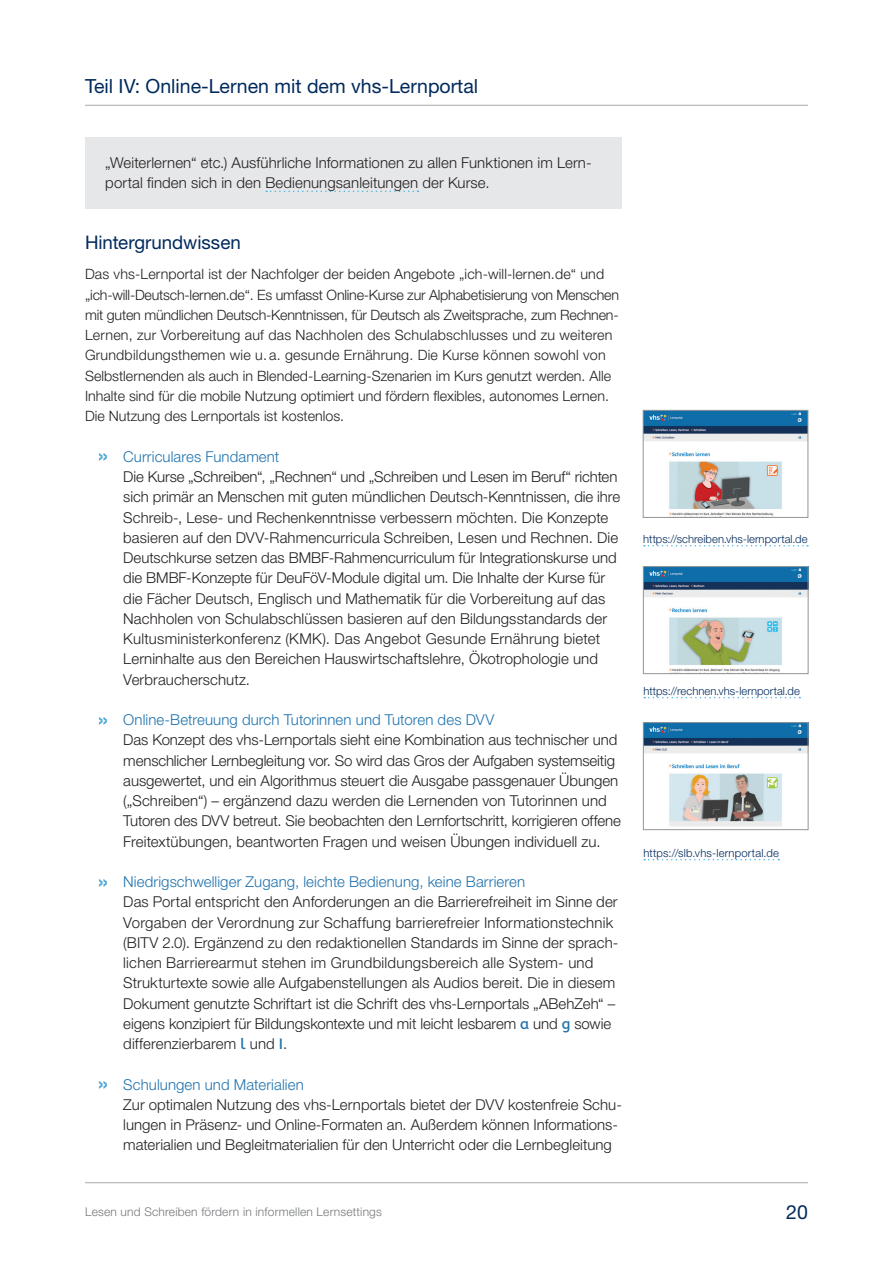
<style>
.page{position:relative;width:893px;height:1263px;background:#fff}
.page>*{position:absolute;margin:0;border:0;box-sizing:border-box;transform-origin:0 0}
.t1{font:19.5px "Helvetica Neue LT Std";color:#002a5c}
.t2{font:18.75px "Helvetica Neue LT Std";letter-spacing:-.005em;color:#002a5c}
.t3{font:300 15px/20.2px "Helvetica Neue LT Std";letter-spacing:.005em;color:#231f20}
.t4{font:300 14.25px/20.2px "Helvetica Neue LT Std";color:#231f20}
.t5{font:300 12px "Helvetica Neue LT Std";letter-spacing:.015em;color:#76787b}
.t6{font:300 11.25px "Helvetica Neue LT Std";letter-spacing:.005em;color:#002a5c}
.s1{font-weight:500;font-size:22.5px;color:#4aa7d4}
.s2{color:#2073ae}
.s3{font-family:"A Be Zeh EDU";font-weight:500;color:#2073ae}
</style>
<div class="page">
<hr style="left:85px;top:105px;width:723px;height:1px;background:#a8a9ad">
<hr style="left:85px;top:1182px;width:723px;height:1px;background:#a8a9ad">
<div style="left:85px;top:137px;width:537px;height:72px;background:#e6e7e9"></div>
<svg style="left:266px;top:191px;width:152px;height:1px"></svg>
<img style="left:645px;top:412px;width:161px;height:104px">
<div style="left:643px;top:410px;width:165px;height:108px;border:1px solid #939598"></div>
<svg style="left:644px;top:545px;width:164px;height:1px"></svg>
<img style="left:645px;top:568px;width:161px;height:104px">
<div style="left:643px;top:566px;width:165px;height:108px;border:1px solid #939598"></div>
<svg style="left:644px;top:697px;width:156px;height:1px"></svg>
<img style="left:645px;top:724px;width:161px;height:103px">
<div style="left:643px;top:722px;width:165px;height:108px;border:1px solid #939598"></div>
<svg style="left:644px;top:859px;width:135px;height:1px"></svg>
<h1 class="t1" style="left:85px;top:74px;width:395px">Teil IV: Online-Lernen mit dem vhs-Lernportal</h1>
<p class="t3" style="left:105px;top:152px;width:488px">„Weiterlernen“ etc.) Ausführliche Informationen zu allen Funktionen im Lern&shy;portal finden sich in den Bedienungsanleitungen der Kurse.</p>
<p class="t2" style="left:85px;top:231px;width:157px">Hintergrundwissen</p>
<p class="t4" style="left:85px;top:264px;width:535px">Das vhs-Lernportal ist der Nachfolger der beiden Angebote „ich-will-lernen.de“ und „ich-will-Deutsch-lernen.de“. Es umfasst Online-Kurse zur Alphabetisierung von Menschen mit guten mündlichen Deutsch-Kenntnissen, für Deutsch als Zweitsprache, zum Rechnen-Lernen, zur Vorbereitung auf das Nachholen des Schulabschlusses und zu weiteren Grundbildungsthemen wie u. a. gesunde Ernährung. Die Kurse können sowohl von Selbstlernenden als auch in Blended-Learning-Szenarien im Kurs genutzt werden. Alle Inhalte sind für die mobile Nutzung optimiert und fördern flexibles, autonomes Lernen.<br>Die Nutzung des Lernportals ist kostenlos.</p>
<p class="t3" style="left:123px;top:446px;width:498px;text-indent:-26px"><span class="s1">»</span> <span class="s2">Curriculares Fundament<br></span>Die Kurse „Schreiben“, „Rechnen“ und „Schreiben und Lesen im Beruf“ richten sich primär an Menschen mit guten mündlichen Deutsch-Kenntnissen, die ihre Schreib-, Lese- und Rechenkenntnisse verbessern möchten. Die Konzepte basieren auf den DVV-Rahmencurricula Schreiben, Lesen und Rechnen. Die Deutschkurse setzen das BMBF-Rahmencurriculum für Integrationskurse und die BMBF-Konzepte für DeuFöV-Module digital um. Die Inhalte der Kurse für die Fächer Deutsch, Englisch und Mathematik für die Vorbereitung auf das Nachholen von Schulabschlüssen basieren auf den Bildungsstandards der Kultusministerkonferenz (KMK). Das Angebot Gesunde Ernährung bietet Lerninhalte aus den Bereichen Hauswirtschaftslehre, Ökotrophologie und Verbraucherschutz.</p>
<p class="t3" style="left:123px;top:709px;width:499px;text-indent:-26px"><span class="s1">»</span> <span class="s2">Online-Betreuung durch Tutorinnen und Tutoren des DVV<br></span>Das Konzept des vhs-Lernportals sieht eine Kombination aus technischer und menschlicher Lernbegleitung vor. So wird das Gros der Aufgaben systemseitig ausgewertet, und ein Algorithmus steuert die Ausgabe passgenauer Übungen („Schreiben“) – ergänzend dazu werden die Lernenden von Tutorinnen und Tutoren des DVV betreut. Sie beobachten den Lernfortschritt, korrigieren offene Freitextübungen, beantworten Fragen und weisen Übungen individuell zu.</p>
<p class="t3" style="left:123px;top:871px;width:496px;text-indent:-26px"><span class="s1">»</span> <span class="s2">Niedrigschwelliger Zugang, leichte Bedienung, keine Barrieren<br></span>Das Portal entspricht den Anforderungen an die Barrierefreiheit im Sinne der Vorgaben der Verordnung zur Schaffung barrierefreier Informationstechnik (BITV 2.0). Ergänzend zu den redaktionellen Standards im Sinne der sprach&shy;lichen Barrierearmut stehen im Grundbildungsbereich alle System- und Strukturtexte sowie alle Aufgabenstellungen als Audios bereit. Die in diesem Dokument genutzte Schriftart ist die Schrift des vhs-Lernportals „ABehZeh“ – eigens konzipiert für Bildungskontexte und mit leicht lesbarem <span class="s3">a</span> und <span class="s3">g</span> sowie differenzierbarem <span class="s3">l</span> und <span class="s3">I</span>.</p>
<p class="t3" style="left:123px;top:1074px;width:500px;text-indent:-26px"><span class="s1">»</span> <span class="s2">Schulungen und Materialien<br></span>Zur optimalen Nutzung des vhs-Lernportals bietet der DVV kostenfreie Schu&shy;lungen in Präsenz- und Online-Formaten an. Außerdem können Informations&shy;materialien und Begleitmaterialien für den Unterricht oder die Lernbegleitung</p>
<p class="t6" style="left:643px;top:532px;width:166px">https://schreiben.vhs-lernportal.de</p>
<p class="t6" style="left:643px;top:684px;width:158px">https://rechnen.vhs-lernportal.de</p>
<p class="t6" style="left:643px;top:846px;width:137px">https://slb.vhs-lernportal.de</p>
<p class="t5" style="left:85px;top:1204px;width:298px">Lesen und Schreiben fördern in informellen Lernsettings</p>
<h1 class="t1" style="left:786px;top:1200px;width:23px">20</h1>
</div>
